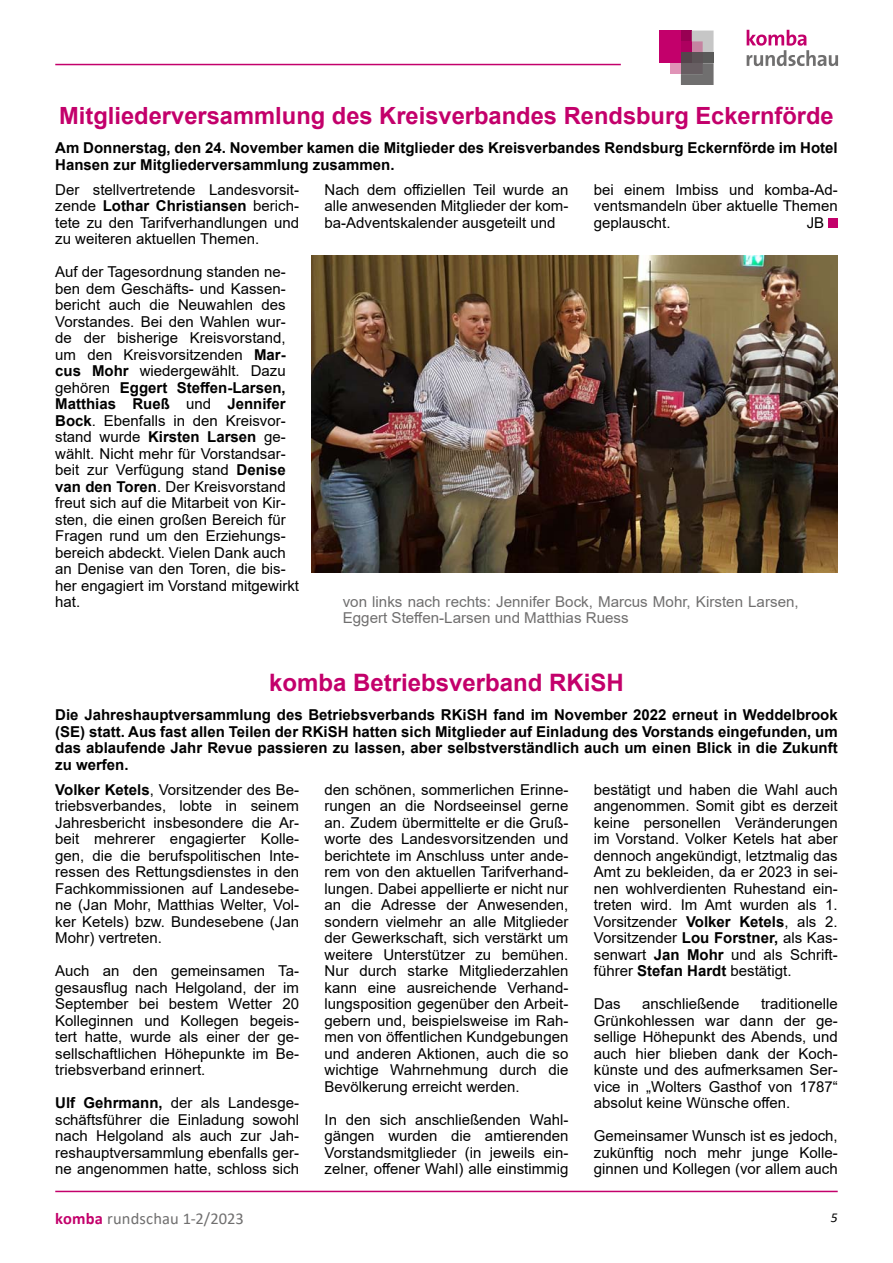
<style>
.page{position:relative;width:893px;height:1263px;background:#fff}
.page>*{position:absolute;margin:0;border:0;box-sizing:border-box;transform-origin:0 0}
.t1{font:700 24px "Arial";color:#c3006b}
.t2{font:700 23.7px "Arial";color:#c3006b}
.t3{font:16.5px "Calibri";letter-spacing:.01em;color:#706f6f}
.t4{font:15px/16.5px "Arial";color:#000;text-align:justify}
.t5{font:700 15px/16.5px "Arial";color:#000}
.t6{font:15px/16.5px "Arial";color:#706f6f}
.t7{font:italic 13.5px "Calibri";color:#000}
.s1{font-weight:700}
.s2{font-weight:700;color:#c3006b}
</style>
<div class="page">
<hr style="left:55px;top:64px;width:566px;height:1px;background:#c3006b">
<hr style="left:55px;top:1191px;width:783px;height:1px;background:#c3006b">
<svg style="left:747px;top:30px;width:91px;height:36px"></svg>
<div style="left:659px;top:31px;width:22px;height:32px;background:#c3006b"></div>
<div style="left:681px;top:31px;width:11px;height:10px;background:#980053"></div>
<div style="left:681px;top:41px;width:11px;height:11px;background:#ae005f"></div>
<div style="left:681px;top:52px;width:11px;height:11px;background:#55454c"></div>
<svg style="left:692px;top:31px;width:22px;height:21px"></svg>
<div style="left:692px;top:52px;width:11px;height:11px;background:#5b5356"></div>
<div style="left:703px;top:52px;width:11px;height:11px;background:#5a5a59"></div>
<svg style="left:681px;top:63px;width:33px;height:22px"></svg>
<div style="left:670px;top:63px;width:11px;height:11px;background:#e094b7"></div>
<div style="left:828px;top:218px;width:10px;height:10px;background:#c3006b"></div>
<img style="left:312px;top:255px;width:526px;height:317px">
<h2 class="t2" style="left:59px;top:99px;width:776px">Mitgliederversammlung des Kreisverbandes Rendsburg Eckernförde</h2>
<p class="t5" style="left:55px;top:140px;width:784px">Am Donnerstag, den 24. November kamen die Mitglieder des Kreisverbandes Rendsburg Eckernförde im Hotel<br>Hansen zur Mitgliederversammlung zusammen.</p>
<p class="t4" style="left:55px;top:181px;width:245px">Der stellvertretende Landesvorsit&shy;zende <span class="s1">Lothar Christiansen</span> berich&shy;tete zu den Tarifverhandlungen und zu weiteren aktuellen Themen.</p>
<p class="t4" style="left:55px;top:263px;width:245px;text-align:left">Auf der Tagesordnung standen ne&shy;ben dem Geschäfts- und Kassen&shy;bericht auch die Neuwahlen des<br>Vorstandes. Bei den Wahlen wur&shy;de der bisherige Kreisvorstand, um den Kreisvorsitzenden <span class="s1">Mar&shy;cus Mohr</span> wiedergewählt. Dazu gehören <span class="s1">Eggert Steffen-Larsen,<br>Matthias Rueß</span> und <span class="s1">Jennifer<br>Bock</span>. Ebenfalls in den Kreisvor&shy;stand wurde <span class="s1">Kirsten Larsen</span> ge&shy;wählt. Nicht mehr für Vorstandsar&shy;beit zur Verfügung stand <span class="s1">Denise van den Toren</span>. Der Kreisvorstand freut sich auf die Mitarbeit von Kir&shy;sten, die einen großen Bereich für<br>Fragen rund um den Erziehungs&shy;bereich abdeckt. Vielen Dank auch an Denise van den Toren, die bis&shy;her engagiert im Vorstand mitgewirkt hat.</p>
<p class="t4" style="left:325px;top:181px;width:245px">Nach dem offiziellen Teil wurde an alle anwesenden Mitglieder der kom&shy;ba-Adventskalender ausgeteilt und</p>
<p class="t4" style="left:594px;top:181px;width:245px">bei einem Imbiss und komba-Ad&shy;ventsmandeln über aktuelle Themen geplauscht.</p>
<p class="t4" style="left:807px;top:214px;width:19px">JB</p>
<p class="t6" style="left:343px;top:593px;width:457px">von links nach rechts: Jennifer Bock, Marcus Mohr, Kirsten Larsen,<br>Eggert Steffen-Larsen und Matthias Ruess</p>
<h1 class="t1" style="left:269px;top:666px;width:356px">komba Betriebsverband RKiSH</h1>
<p class="t5" style="left:55px;top:707px;width:784px;text-align:justify">Die Jahreshauptversammlung des Betriebsverbands RKiSH fand im November 2022 erneut in Weddelbrook (SE) statt. Aus fast allen Teilen der RKiSH hatten sich Mitglieder auf Einladung des Vorstands eingefunden, um das ablaufende Jahr Revue passieren zu lassen, aber selbstverständlich auch um einen Blick in die Zukunft zu werfen.</p>
<p class="t4" style="left:55px;top:781px;width:245px"><span class="s1">Volker Ketels</span>, Vorsitzender des Be&shy;triebsverbandes, lobte in seinem Jahresbericht insbesondere die Ar&shy;beit mehrerer engagierter Kolle&shy;gen, die die berufspolitischen Inte&shy;ressen des Rettungsdienstes in den Fachkommissionen auf Landesebe&shy;ne (Jan Mohr, Matthias Welter, Vol&shy;ker Ketels) bzw. Bundesebene (Jan Mohr) vertreten.</p>
<p class="t4" style="left:55px;top:963px;width:245px">Auch an den gemeinsamen Ta&shy;gesausflug nach Helgoland, der im September bei bestem Wetter 20<br>Kolleginnen und Kollegen begeis&shy;tert hatte, wurde als einer der ge&shy;sellschaftlichen Höhepunkte im Be&shy;triebsverband erinnert.</p>
<p class="t4" style="left:55px;top:1095px;width:245px"><span class="s1">Ulf Gehrmann,</span> der als Landesge&shy;schäftsführer die Einladung sowohl nach Helgoland als auch zur Jah&shy;reshauptversammlung ebenfalls ger&shy;ne angenommen hatte, schloss sich</p>
<p class="t4" style="left:325px;top:781px;width:245px">den schönen, sommerlichen Erinne&shy;rungen an die Nordseeinsel gerne an. Zudem übermittelte er die Gruß&shy;worte des Landesvorsitzenden und berichtete im Anschluss unter ande&shy;rem von den aktuellen Tarifverhand&shy;lungen. Dabei appellierte er nicht nur an die Adresse der Anwesenden, sondern vielmehr an alle Mitglieder der Gewerkschaft, sich verstärkt um weitere Unterstützer zu bemühen.<br>Nur durch starke Mitgliederzahlen kann eine ausreichende Verhand&shy;lungsposition gegenüber den Arbeit&shy;gebern und, beispielsweise im Rah&shy;men von öffentlichen Kundgebungen und anderen Aktionen, auch die so wichtige Wahrnehmung durch die Bevölkerung erreicht werden.</p>
<p class="t4" style="left:325px;top:1111px;width:245px">In den sich anschließenden Wahl&shy;gängen wurden die amtierenden Vorstandsmitglieder (in jeweils ein&shy;zelner, offener Wahl) alle einstimmig</p>
<p class="t4" style="left:594px;top:781px;width:245px">bestätigt und haben die Wahl auch angenommen. Somit gibt es derzeit keine personellen Veränderungen im Vorstand. Volker Ketels hat aber dennoch angekündigt, letztmalig das Amt zu bekleiden, da er 2023 in sei&shy;nen wohlverdienten Ruhestand ein&shy;treten wird. Im Amt wurden als 1.<br>Vorsitzender <span class="s1">Volker Ketels</span>, als 2.<br>Vorsitzender <span class="s1">Lou Forstner,</span> als Kas&shy;senwart <span class="s1">Jan Mohr</span> und als Schrift&shy;führer <span class="s1">Stefan Hardt</span> bestätigt.</p>
<p class="t4" style="left:594px;top:996px;width:28px">Das</p>
<p class="t4" style="left:642px;top:996px;width:99px">anschließende</p>
<p class="t4" style="left:594px;top:996px;width:245px;text-indent:167px">traditionelle Grünkohlessen war dann der ge&shy;sellige Höhepunkt des Abends, und auch hier blieben dank der Koch&shy;künste und des aufmerksamen Ser&shy;vice in „Wolters Gasthof von 1787“ absolut keine Wünsche offen.</p>
<p class="t4" style="left:594px;top:1128px;width:245px">Gemeinsamer Wunsch ist es jedoch, zukünftig noch mehr junge Kolle&shy;ginnen und Kollegen (vor allem auch</p>
<p class="t3" style="left:55px;top:1207px;width:190px"><span class="s2">komba</span> rundschau 1-2/2023</p>
<p class="t7" style="left:831px;top:1208px;width:8px">5</p>
</div>
